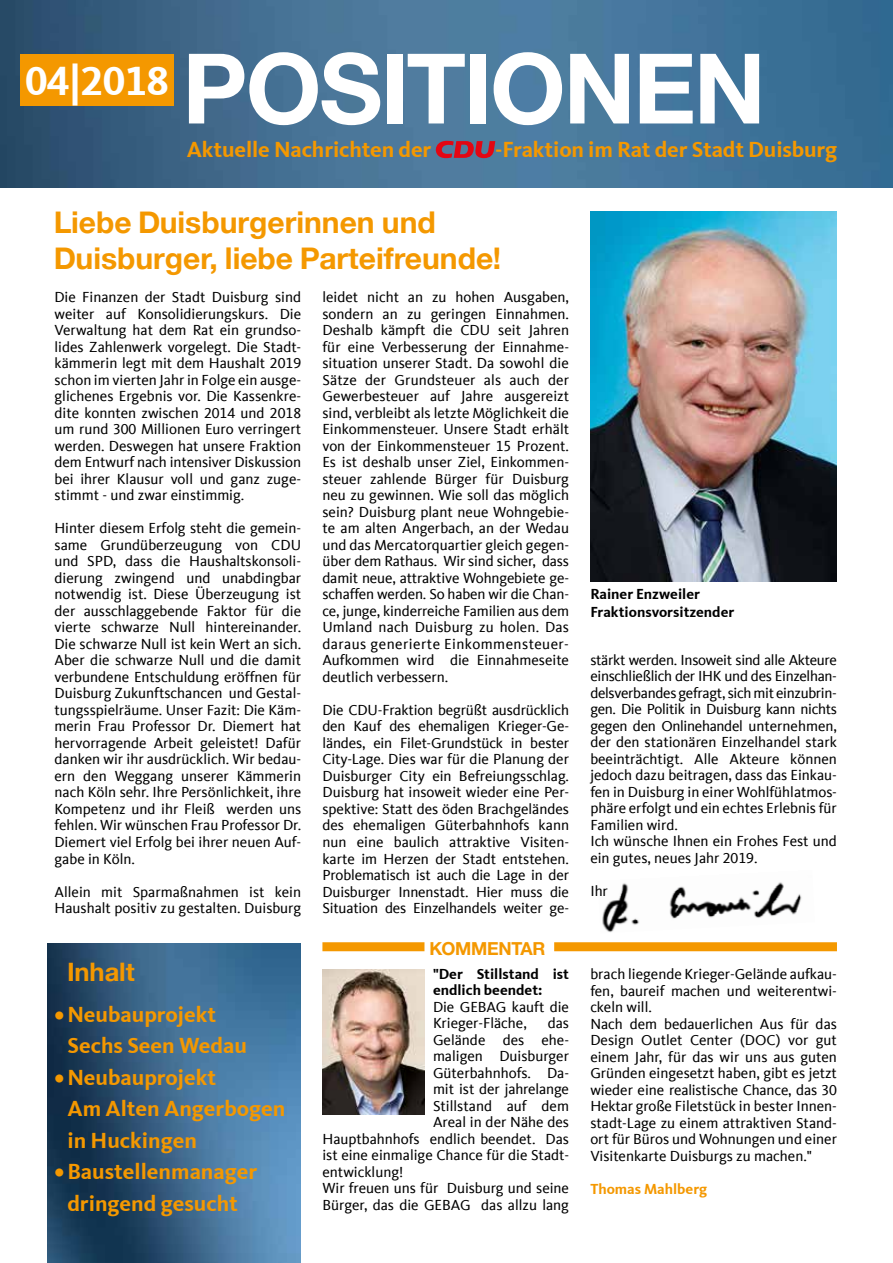
<style>
.page{position:relative;width:893px;height:1263px;background:#fff}
.page>*{position:absolute;margin:0;border:0;box-sizing:border-box;transform-origin:0 0}
.t1{font:700 97.5px "CDU Helvetica";letter-spacing:.015em;color:#fff}
.t2{font:700 42px "CDU Kievit Tab";color:#fff}
.t3{font:700 30px/36px "CDU Helvetica";color:#f49800}
.t4{font:700 25.5px "CDU Helvetica";color:#f49800}
.t5{font:700 22.5px/31.5px "CDU Kievit Tab";color:#f49800}
.t6{font:700 18px "CDU Helvetica";letter-spacing:.02em;color:#f49800}
.t7{font:15px/16.5px "CDU Kievit Tab";color:#000;text-align:justify}
.t8{font:700 15px/18px "CDU Kievit Tab";color:#000}
.t9{font:700 15px "CDU Kievit Tab";color:#f49800}
</style>
<div class="page">
<img style="left:0;top:0;width:893px;height:187px">
<svg style="left:435px;top:141px;width:60px;height:17px"></svg>
<div style="left:21px;top:55px;width:153px;height:51px;background:#f49800"></div>
<img style="left:602px;top:882px;width:200px;height:50px">
<img style="left:590px;top:212px;width:247px;height:370px">
<img style="left:322px;top:970px;width:102px;height:144px">
<div style="left:554px;top:942px;width:283px;height:9px;background:#f49800"></div>
<div style="left:322px;top:942px;width:102px;height:9px;background:#f49800"></div>
<img style="left:47px;top:943px;width:254px;height:320px">
<h2 class="t2" style="left:25px;top:56px;width:145px">04|2018</h2>
<h1 class="t1" style="left:184px;top:28px;width:581px">POSITIONEN</h1>
<h3 class="t5" style="left:187px;top:133px;width:246px">Aktuelle Nachrichten der</h3>
<h3 class="t5" style="left:495px;top:133px;width:344px">-Fraktion im Rat der Stadt Duisburg</h3>
<h3 class="t3" style="left:55px;top:204px;width:448px">Liebe Duisburgerinnen und<br>Duisburger, liebe Parteifreunde!</h3>
<p class="t7" style="left:55px;top:289px;width:248px">Die Finanzen der Stadt Duisburg sind weiter auf Konsolidierungskurs. Die Verwaltung hat dem Rat ein grundso&shy;lides Zahlenwerk vorgelegt. Die Stadt&shy;kämmerin legt mit dem Haushalt 2019 schon im vierten Jahr in Folge ein ausge&shy;glichenes Ergebnis vor. Die Kassenkre&shy;dite konnten zwischen 2014 und 2018 um rund 300 Millionen Euro verringert werden. Deswegen hat unsere Fraktion dem Entwurf nach intensiver Diskussion bei ihrer Klausur voll und ganz zuge&shy;stimmt - und zwar einstimmig.</p>
<p class="t7" style="left:55px;top:520px;width:248px">Hinter diesem Erfolg steht die gemein&shy;same Grundüberzeugung von CDU und SPD, dass die Haushaltskonsoli&shy;dierung zwingend und unabdingbar notwendig ist. Diese Überzeugung ist der ausschlaggebende Faktor für die vierte schwarze Null hintereinander.<br>Die schwarze Null ist kein Wert an sich.<br>Aber die schwarze Null und die damit verbundene Entschuldung eröffnen für Duisburg Zukunftschancen und Gestal&shy;tungsspielräume. Unser Fazit: Die Käm&shy;merin Frau Professor Dr. Diemert hat hervorragende Arbeit geleistet! Dafür danken wir ihr ausdrücklich. Wir bedau&shy;ern den Weggang unserer Kämmerin nach Köln sehr. Ihre Persönlichkeit, ihre Kompetenz und ihr Fleiß werden uns fehlen. Wir wünschen Frau Professor Dr.<br>Diemert viel Erfolg bei ihrer neuen Auf&shy;gabe in Köln.</p>
<p class="t7" style="left:55px;top:883px;width:248px">Allein mit Sparmaßnahmen ist kein<br>Haushalt positiv zu gestalten. Duisburg</p>
<p class="t7" style="left:322px;top:289px;width:248px">leidet nicht an zu hohen Ausgaben, sondern an zu geringen Einnahmen.<br>Deshalb kämpft die CDU seit Jahren für eine Verbesserung der Einnahme&shy;situation unserer Stadt. Da sowohl die Sätze der Grundsteuer als auch der Gewerbesteuer auf Jahre ausgereizt sind, verbleibt als letzte Möglichkeit die Einkommensteuer. Unsere Stadt erhält von der Einkommensteuer 15 Prozent.<br>Es ist deshalb unser Ziel, Einkommen&shy;steuer zahlende Bürger für Duisburg neu zu gewinnen. Wie soll das möglich sein? Duisburg plant neue Wohngebie&shy;te am alten Angerbach, an der Wedau und das Mercatorquartier gleich gegen&shy;über dem Rathaus. Wir sind sicher, dass damit neue, attraktive Wohngebiete ge&shy;schaffen werden. So haben wir die Chan&shy;ce, junge, kinderreiche Familien aus dem Umland nach Duisburg zu holen. Das daraus generierte Einkommensteuer-Aufkommen wird die Einnahmeseite deutlich verbessern.</p>
<p class="t7" style="left:322px;top:702px;width:248px">Die CDU-Fraktion begrüßt ausdrücklich den Kauf des ehemaligen Krieger-Ge&shy;ländes, ein Filet-Grundstück in bester City-Lage. Dies war für die Planung der Duisburger City ein Befreiungsschlag.<br>Duisburg hat insoweit wieder eine Per&shy;spektive: Statt des öden Brachgeländes des ehemaligen Güterbahnhofs kann nun eine baulich attraktive Visiten&shy;karte im Herzen der Stadt entstehen.<br>Problematisch ist auch die Lage in der Duisburger Innenstadt. Hier muss die Situation des Einzelhandels weiter ge-</p>
<h3 class="t4" style="left:68px;top:956px;width:68px">Inhalt</h3>
<h3 class="t5" style="left:67px;top:998px;width:181px;text-indent:-13px">•Neubauprojekt<br>Sechs Seen Wedau</h3>
<h3 class="t5" style="left:67px;top:1061px;width:220px;text-indent:-13px">•Neubauprojekt<br>Am Alten Angerbogen in Huckingen</h3>
<h3 class="t5" style="left:55px;top:1156px;width:204px;text-align:center">•Baustellenmanager dringend gesucht</h3>
<p class="t6" style="left:430px;top:937px;width:117px">KOMMENTAR</p>
<p class="t8" style="left:433px;top:965px;width:138px;line-height:16.5px">"Der Stillstand ist endlich beendet:</p>
<p class="t7" style="left:433px;top:998px;width:138px">Die GEBAG kauft die<br>Krieger-Fläche,</p>
<p class="t7" style="left:548px;top:1015px;width:23px">das</p>
<p class="t7" style="left:433px;top:1031px;width:138px">Gelände des ehe-</p>
<p class="t7" style="left:433px;top:1048px;width:138px">maligen Duisburger</p>
<p class="t7" style="left:433px;top:1064px;width:138px">Güterbahnhofs. Da-</p>
<p class="t7" style="left:433px;top:1081px;width:138px">mit ist der jahrelange</p>
<p class="t7" style="left:433px;top:1097px;width:138px">Stillstand auf dem</p>
<p class="t7" style="left:433px;top:1114px;width:138px">Areal in der Nähe des</p>
<p class="t7" style="left:322px;top:1130px;width:248px">Hauptbahnhofs endlich beendet. Das</p>
<p class="t7" style="left:322px;top:1147px;width:248px">ist eine einmalige Chance für die Stadt-</p>
<p class="t7" style="left:322px;top:1163px;width:82px">entwicklung!</p>
<p class="t7" style="left:322px;top:1180px;width:248px">Wir freuen uns für Duisburg und seine</p>
<p class="t7" style="left:322px;top:1196px;width:248px">Bürger, das die GEBAG das allzu lang</p>
<p class="t8" style="left:590px;top:585px;width:145px">Rainer Enzweiler<br>Fraktionsvorsitzender</p>
<p class="t7" style="left:590px;top:652px;width:248px;text-align:left">stärkt werden. Insoweit sind alle Akteure einschließlich der IHK und des Einzelhan&shy;delsverbandes gefragt, sich mit einzubrin&shy;gen. Die Politik in Duisburg kann nichts gegen den Onlinehandel unternehmen, der den stationären Einzelhandel stark beeinträchtigt. Alle Akteure können jedoch dazu beitragen, dass das Einkau&shy;fen in Duisburg in einer Wohlfühlatmos&shy;phäre erfolgt und ein echtes Erlebnis für Familien wird.<br>Ich wünsche Ihnen ein Frohes Fest und ein gutes, neues Jahr 2019.</p>
<p class="t7" style="left:590px;top:883px;width:19px">Ihr</p>
<p class="t7" style="left:590px;top:966px;width:248px;text-align:left">brach liegende Krieger-Gelände aufkau&shy;fen, baureif machen und weiterentwi&shy;ckeln will.<br>Nach dem bedauerlichen Aus für das Design Outlet Center (DOC) vor gut einem Jahr, für das wir uns aus guten Gründen eingesetzt haben, gibt es jetzt wieder eine realistische Chance, das 30<br>Hektar große Filetstück in bester Innen&shy;stadt-Lage zu einem attraktiven Stand&shy;ort für Büros und Wohnungen und einer Visitenkarte Duisburgs zu machen."</p>
<p class="t9" style="left:590px;top:1180px;width:118px">Thomas Mahlberg</p>
</div>
